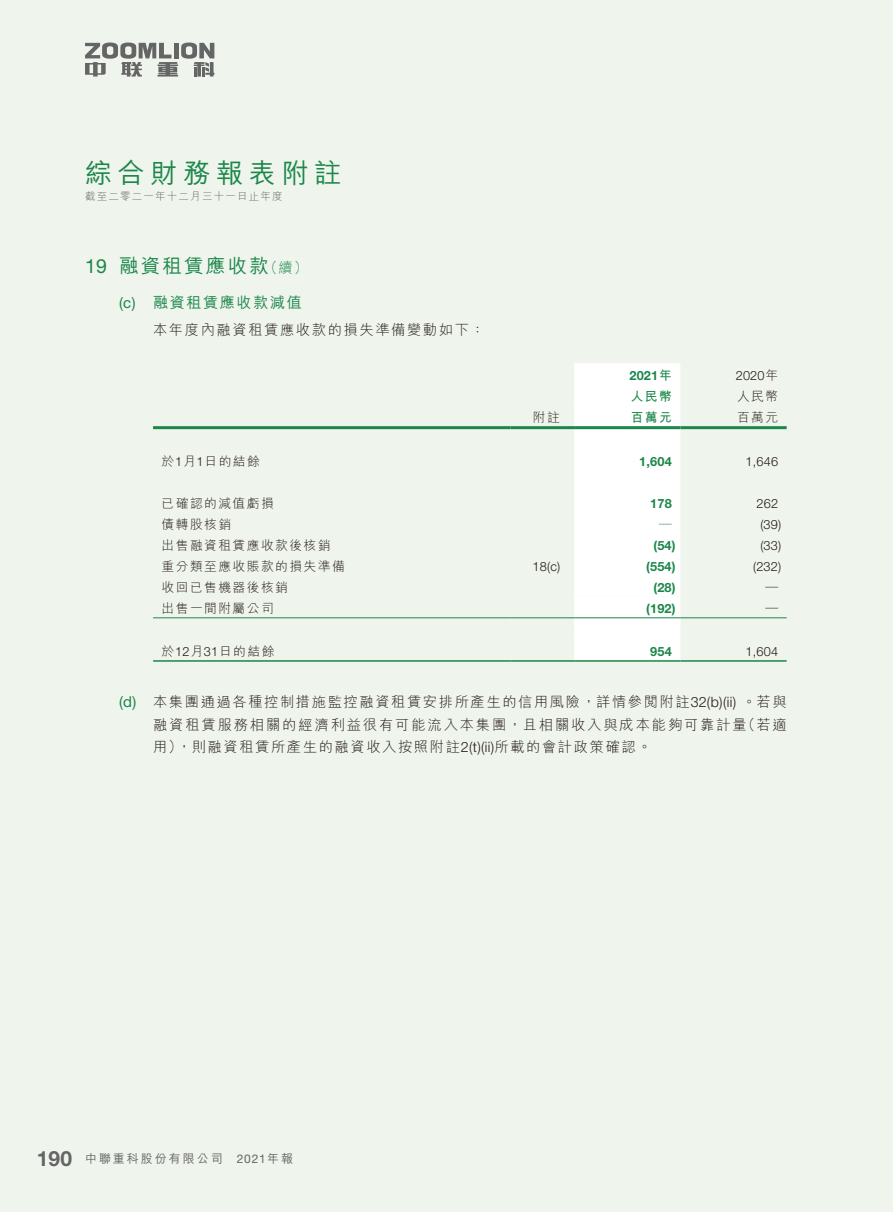
<style>
.page{position:relative;width:893px;height:1212px;background:#eff4ed}
.page>*{position:absolute;margin:0;border:0;box-sizing:border-box;transform-origin:0 0}
.t1{font:500 27px "M Hei HK";letter-spacing:.215em;color:#1b874a}
.t2{font:500 19.5px "M Hei HK";letter-spacing:.115em;color:#1b874a}
.t3{font:500 15px "M Hei HK";letter-spacing:.115em;color:#1b874a}
.t4{font:300 14.25px/22.5px "M Hei HK";letter-spacing:.115em;color:#231916;text-align:justify}
.t5{font:300 12.75px "M Hei HK";letter-spacing:.115em;color:#231916}
.t6{font:300 12.75px "Helvetica Neue";letter-spacing:.015em;color:#231916}
.t7{font:700 12.75px "Helvetica Neue";letter-spacing:.015em;color:#1b874a}
.t8{font:700 12.75px "M Hei HK";letter-spacing:.115em;color:#1b874a}
.t9{font:500 12px "M Hei HK";letter-spacing:.165em;color:#666565}
.t10{font:300 10.5px "M Hei HK";letter-spacing:.115em;color:#666565}
.s1{font-family:"Helvetica Neue";font-weight:400}
.s2{font-weight:300;font-size:14.25px}
.s3{font-family:"M Hei HK"}
.s4{font-family:"Helvetica Neue"}
.s5{font-family:"Helvetica Neue";font-weight:400;font-size:15px;color:#1b874a}
.s6{font-family:"Helvetica Neue";font-weight:700;font-size:21px}
</style>
<div class="page">
<svg style="left:85px;top:43px;width:129px;height:34px"></svg>
<div style="left:574px;top:363px;width:106px;height:297px;background:#fff"></div>
<hr style="left:574px;top:617px;width:106px;height:1px;background:#1b874a">
<hr style="left:153px;top:426px;width:357px;height:3px;background:#1b874a">
<hr style="left:510px;top:426px;width:64px;height:3px;background:#1b874a">
<hr style="left:574px;top:426px;width:106px;height:3px;background:#1b874a">
<hr style="left:680px;top:426px;width:107px;height:3px;background:#1b874a">
<hr style="left:153px;top:617px;width:357px;height:1px;background:#1b874a">
<hr style="left:510px;top:617px;width:64px;height:1px;background:#1b874a">
<hr style="left:680px;top:617px;width:107px;height:1px;background:#1b874a">
<hr style="left:153px;top:660px;width:357px;height:2px;background:#1b874a">
<hr style="left:510px;top:660px;width:64px;height:2px;background:#1b874a">
<hr style="left:574px;top:660px;width:106px;height:2px;background:#1b874a">
<hr style="left:680px;top:660px;width:107px;height:2px;background:#1b874a">
<h1 class="t1" style="left:85px;top:153px;width:258px">綜合財務報表附註</h1>
<p class="t10" style="left:85px;top:189px;width:199px">截至二零二一年十二月三十一日止年度</p>
<h2 class="t2" style="left:85px;top:251px;width:224px"><span class="s1">19</span> 融資租賃應收款<span class="s2">（續）</span></h2>
<p class="t3" style="left:119px;top:291px;width:184px"><span class="s1">(c)</span> 融資租賃應收款減值</p>
<p class="t4" style="left:153px;top:318px;width:333px">本年度內融資租賃應收款的損失準備變動如下：</p>
<p class="t7" style="left:629px;top:367px;width:44px">2021<span class="s3">年</span></p>
<p class="t6" style="left:736px;top:367px;width:44px">2020<span class="s3">年</span></p>
<p class="t8" style="left:631px;top:387px;width:43px">人民幣</p>
<p class="t5" style="left:737px;top:387px;width:43px">人民幣</p>
<p class="t5" style="left:533px;top:408px;width:28px">附註</p>
<p class="t8" style="left:631px;top:408px;width:43px">百萬元</p>
<p class="t5" style="left:737px;top:408px;width:43px">百萬元</p>
<p class="t5" style="left:162px;top:452px;width:100px">於<span class="s4">1</span>月<span class="s4">1</span>日的結餘</p>
<p class="t7" style="left:639px;top:453px;width:34px">1,604</p>
<p class="t6" style="left:746px;top:453px;width:34px">1,646</p>
<p class="t5" style="left:162px;top:494px;width:114px">已確認的減值虧損</p>
<p class="t7" style="left:650px;top:495px;width:23px">178</p>
<p class="t6" style="left:757px;top:495px;width:23px">262</p>
<p class="t5" style="left:162px;top:515px;width:71px">債轉股核銷</p>
<p class="t8" style="left:659px;top:515px;width:14px">—</p>
<p class="t6" style="left:760px;top:516px;width:22px">(39)</p>
<p class="t5" style="left:162px;top:536px;width:170px">出售融資租賃應收款後核銷</p>
<p class="t7" style="left:653px;top:537px;width:24px">(54)</p>
<p class="t6" style="left:760px;top:537px;width:22px">(33)</p>
<p class="t5" style="left:162px;top:557px;width:185px">重分類至應收賬款的損失準備</p>
<p class="t6" style="left:532px;top:558px;width:29px">18(c)</p>
<p class="t7" style="left:646px;top:558px;width:31px">(554)</p>
<p class="t6" style="left:753px;top:558px;width:30px">(232)</p>
<p class="t5" style="left:162px;top:578px;width:128px">收回已售機器後核銷</p>
<p class="t7" style="left:653px;top:579px;width:24px">(28)</p>
<p class="t5" style="left:765px;top:578px;width:14px">—</p>
<p class="t5" style="left:162px;top:599px;width:114px">出售一間附屬公司</p>
<p class="t7" style="left:646px;top:600px;width:31px">(192)</p>
<p class="t5" style="left:765px;top:599px;width:14px">—</p>
<p class="t5" style="left:162px;top:642px;width:114px">於<span class="s4">12</span>月<span class="s4">31</span>日的結餘</p>
<p class="t7" style="left:650px;top:643px;width:23px">954</p>
<p class="t6" style="left:746px;top:643px;width:34px">1,604</p>
<p class="t4" style="left:153px;top:690px;width:635px;text-indent:-34px"><span class="s5">(d)</span> 本集團通過各種控制措施監控融資租賃安排所產生的信用風險，詳情參閱附註<span class="s4">32(b)(ii)</span> 。若與融資租賃服務相關的經濟利益很有可能流入本集團，且相關收入與成本能夠可靠計量（若適用），則融資租賃所產生的融資收入按照附註<span class="s4">2(t)(ii)</span>所載的會計政策確認。</p>
<p class="t9" style="left:37px;top:1150px;width:258px"><span class="s6">190</span> 中聯重科股份有限公司 <span class="s1">2021</span>年報</p>
</div>
